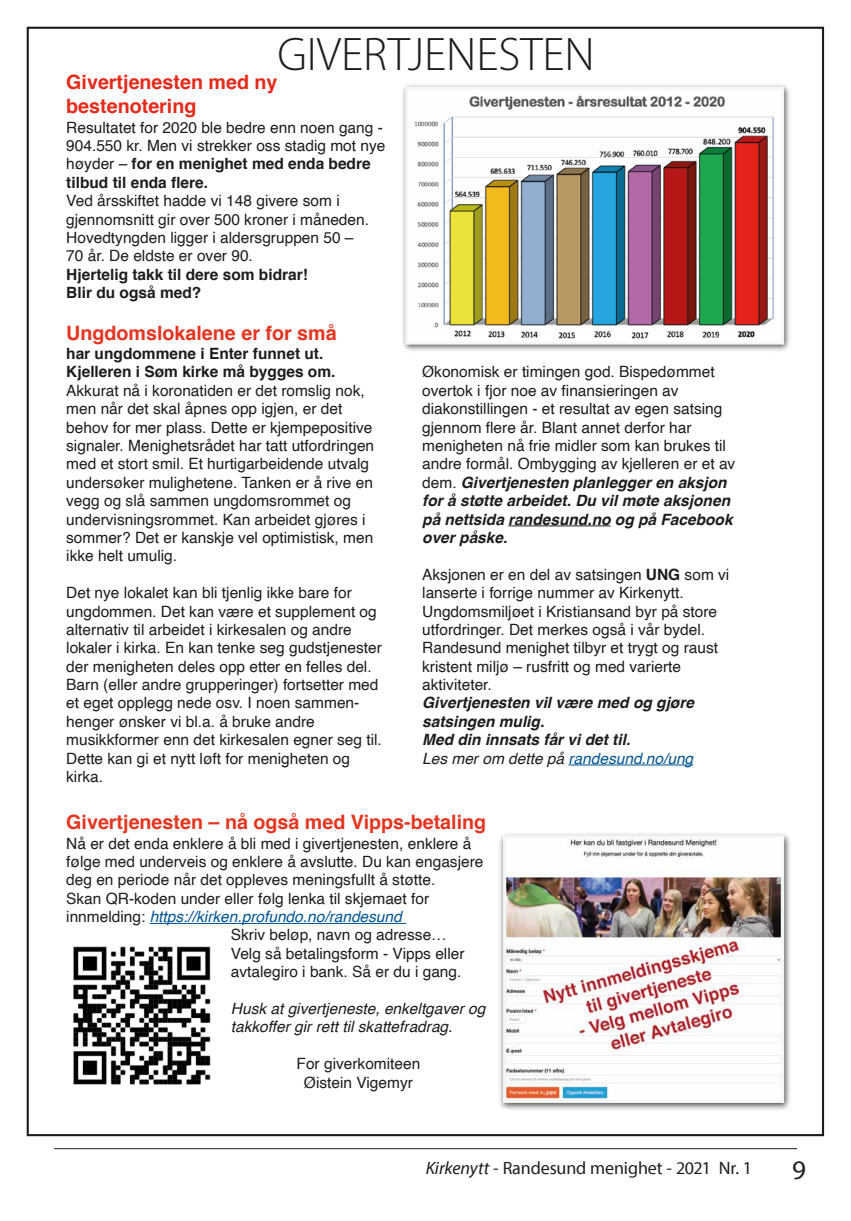
<style>
.page{position:relative;width:851px;height:1221px;background:#fff}
.page>*{position:absolute;margin:0;border:0;box-sizing:border-box;transform-origin:0 0}
.t1{font:300 47.25px "Myriad Pro";color:#1d1d1b}
.t2{font:27px "Myriad Pro";color:#1d1d1b}
.t3{font:22.65px "Helvetica Neue";color:#1d1d1b}
.t4{font:700 19.8px "Helvetica";color:#e6341f}
.t5{font:700 19.8px/24px "Helvetica";color:#e52a1a}
.t6{font:18px "Myriad Pro";letter-spacing:-.005em;color:#1d1d1b}
.t7{font:15.6px/18.5px "Helvetica";color:#1d1d1b}
.t8{font:italic 700 15.6px/18.5px "Helvetica";color:#1d1d1b}
.t9{font:700 15.6px/18.5px "Helvetica";color:#1d1d1b}
.t10{font:italic 15.6px/18.5px "Helvetica";color:#1d1d1b}
.t11{font:italic 15.6px "Helvetica";color:#015493}
.s1{font-weight:700}
.s2{font-weight:700;font-style:italic}
.s3{font-weight:400}
.s4{font-weight:400;color:#015493}
.s5{font-style:normal;color:#1d1d1b}
.s6{font-style:italic}
</style>
<div class="page">
<hr style="left:54px;top:1148px;width:742px;height:1px;background:#1d1d1b">
<hr style="left:508px;top:525px;width:102px;height:1px;background:#1d1d1b">
<hr style="left:568px;top:764px;width:125px;height:1px;background:#015493">
<hr style="left:150px;top:923px;width:256px;height:1px;background:#015493">
<img style="left:73px;top:946px;width:138px;height:139px">
<img style="left:499px;top:833px;width:291px;height:277px">
<img style="left:507px;top:839px;width:273px;height:259px">
<div style="left:503px;top:835px;width:281px;height:267px;border:3px solid #f3f7f5"></div>
<img style="left:402px;top:84px;width:388px;height:267px">
<img style="left:409px;top:91px;width:371px;height:249px">
<div style="left:405px;top:87px;width:379px;height:257px;border:3px solid #f3f7f5"></div>
<h1 class="t1" style="left:277px;top:25px;width:319px">GIVERTJENESTEN</h1>
<h3 class="t3" style="left:309px;top:35px;width:193px">GIVERTJENESTEN</h3>
<p class="t5" style="left:66px;top:71px;width:213px">Givertjenesten med ny bestenotering</p>
<p class="t7" style="left:66px;top:118px;width:320px">Resultatet for 2020 ble bedre enn noen gang - 904.550 kr. Men vi strekker oss stadig mot nye høyder – <span class="s1">for en menighet med enda bedre tilbud til enda ßere.</span></p>
<p class="t7" style="left:66px;top:192px;width:304px">Ved årsskiftet hadde vi 148 givere som i gjennomsnitt gir over 500 kroner i måneden.<br>Hovedtyngden ligger i aldersgruppen 50 – 70 år. De eldste er over 90.</p>
<p class="t9" style="left:66px;top:265px;width:243px">Hjertelig takk til dere som bidrar!<br>Blir du også med?</p>
<p class="t4" style="left:66px;top:317px;width:272px">Ungdomslokalene er for små</p>
<p class="t9" style="left:66px;top:344px;width:271px">har ungdommene i Enter funnet ut.<br>Kjelleren i Søm kirke må bygges om.</p>
<p class="t7" style="left:66px;top:381px;width:309px">Akkurat nå i koronatiden er det romslig nok, men når det skal åpnes opp igjen, er det behov for mer plass. Dette er kjempepositive signaler. Menighetsrådet har tatt utfordringen med et stort smil. Et hurtigarbeidende utvalg undersøker mulighetene. Tanken er å rive en vegg og slå sammen ungdomsrommet og undervisningsrommet. Kan arbeidet gjøres i sommer? Det er kanskje vel optimistisk, men ikke helt umulig.</p>
<p class="t7" style="left:66px;top:584px;width:317px">Det nye lokalet kan bli tjenlig ikke bare for ungdommen. Det kan være et supplement og alternativ til arbeidet i kirkesalen og andre lokaler i kirka. En kan tenke seg gudstjenester der menigheten deles opp etter en felles del.<br>Barn (eller andre grupperinger) fortsetter med et eget opplegg nede osv. I noen sammen&shy;henger ønsker vi bl.a. å bruke andre musikkformer enn det kirkesalen egner seg til.<br>Dette kan gi et nytt løft for menigheten og kirka.</p>
<p class="t7" style="left:422px;top:363px;width:314px">Økonomisk er timingen god. Bispedømmet overtok i fjor noe av Þnansieringen av diakonstillingen - et resultat av egen satsing gjennom ßere år. Blant annet derfor har menigheten nå frie midler som kan brukes til andre formål. Ombygging av kjelleren er et av dem. <span class="s2">Givertjenesten planlegger en aksjon for å støtte arbeidet. Du vil møte aksjonen på nettsida randesund.no og på Facebook over påske.</span></p>
<p class="t7" style="left:422px;top:565px;width:308px">Aksjonen er en del av satsingen <span class="s1">UNG</span> som vi lanserte i forrige nummer av Kirkenytt.<br>Ungdomsmiljøet i Kristiansand byr på store utfordringer. Det merkes også i vår bydel.<br>Randesund menighet tilbyr et trygt og raust kristent miljø – rusfritt og med varierte aktiviteter.</p>
<p class="t8" style="left:422px;top:693px;width:273px">Givertjenesten vil være med og gjøre satsingen mulig.<br>Med din innsats får vi det til.<br><span class="s3">Les mer om dette på</span> <span class="s4">randesund.no/ung</span></p>
<p class="t4" style="left:66px;top:806px;width:421px">Givertjenesten – nå også med Vipps-betaling</p>
<p class="t7" style="left:66px;top:834px;width:406px">Nå er det enda enklere å bli med i givertjenesten, enklere å</p>
<p class="t7" style="left:66px;top:852px;width:418px">følge med underveis og enklere å avslutte. Du kan engasjere</p>
<p class="t7" style="left:66px;top:871px;width:370px">deg en periode når det oppleves meningsfullt å støtte.</p>
<p class="t7" style="left:66px;top:889px;width:364px">Skan QR-koden under eller følg lenka til skjemaet for</p>
<p class="t11" style="left:66px;top:904px;width:337px"><span class="s5">innmelding:</span> https://kirken.profundo.no/randesund</p>
<p class="t7" style="left:231px;top:926px;width:217px">Skriv beløp, navn og adresse…</p>
<p class="t7" style="left:231px;top:944px;width:235px">Velg så betalingsform - Vipps eller</p>
<p class="t7" style="left:231px;top:963px;width:232px">avtalegiro i bank. Så er du i gang.</p>
<p class="t10" style="left:231px;top:999px;width:256px">Husk at givertjeneste, enkeltgaver og takkoffer gir rett til skattefradrag.</p>
<p class="t7" style="left:296px;top:1054px;width:125px;text-align:center">For giverkomiteen<br>Øistein Vigemyr</p>
<p class="t6" style="left:425px;top:1156px;width:328px"><span class="s6">Kirkenytt</span> - Randesund menighet - 2021 Nr. 1</p>
<h2 class="t2" style="left:791px;top:1152px;width:15px">9</h2>
</div>
